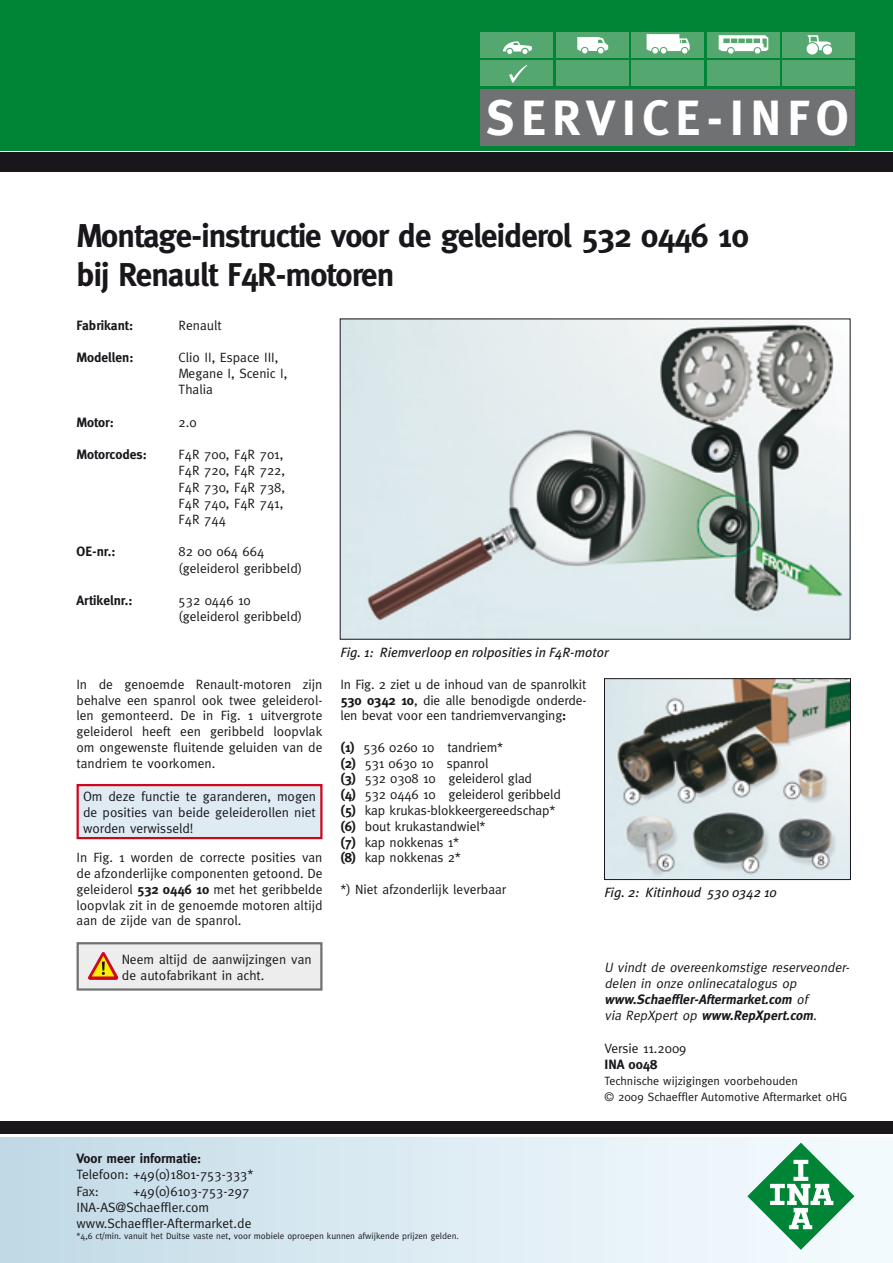
<style>
.page{position:relative;width:893px;height:1263px;background:#fff}
.page>*{position:absolute;margin:0;border:0;box-sizing:border-box;transform-origin:0 0}
.t1{font:700 49.5px "Meta";letter-spacing:.13em;color:#fff}
.t2{font:700 33px/39.6px "Meta";letter-spacing:-.03em;color:#1a171c}
.t3{font:13.5px/15.8px "Meta";color:#1a171c}
.t4{font:italic 13.5px/16.2px "Meta";color:#1a171c}
.t5{font:700 13.5px "Meta";color:#1a171c}
.t6{font:italic 13.5px "Meta Plus";color:#1a171c}
.t7{font:12px/16.2px "Meta";color:#1a171c}
.t8{font:9px "Meta";color:#1a171c}
.s1{font-weight:700}
</style>
<div class="page">
<img style="left:342px;top:321px;width:506px;height:317px">
<div style="left:340px;top:319px;width:510px;height:321px;border:1px solid #1a171c"></div>
<div style="left:78px;top:785px;width:243px;height:53px;background:#dfebf2"></div>
<div style="left:77px;top:784px;width:245px;height:55px;border:2px solid #cd071e"></div>
<div style="left:78px;top:943px;width:243px;height:46px;background:#ededee"></div>
<div style="left:77px;top:942px;width:245px;height:49px;border:2px solid #707173"></div>
<svg style="left:88px;top:952px;width:30px;height:27px"></svg>
<img style="left:606px;top:680px;width:243px;height:198px">
<div style="left:604px;top:678px;width:247px;height:202px;border:1px solid #1a171c"></div>
<div style="left:0;top:0;width:893px;height:150px;background:#008435"></div>
<div style="left:480px;top:61px;width:73px;height:25px;background:#54a76e"></div>
<div style="left:556px;top:61px;width:72px;height:25px;background:#54a76e"></div>
<div style="left:631px;top:61px;width:73px;height:25px;background:#54a76e"></div>
<div style="left:707px;top:61px;width:72px;height:25px;background:#54a76e"></div>
<div style="left:782px;top:61px;width:73px;height:25px;background:#54a76e"></div>
<div style="left:480px;top:32px;width:73px;height:25px;background:#54a76e"></div>
<div style="left:556px;top:32px;width:72px;height:25px;background:#54a76e"></div>
<div style="left:631px;top:32px;width:73px;height:25px;background:#54a76e"></div>
<div style="left:707px;top:32px;width:72px;height:25px;background:#54a76e"></div>
<div style="left:782px;top:32px;width:73px;height:25px;background:#54a76e"></div>
<svg style="left:503px;top:41px;width:29px;height:13px"></svg>
<svg style="left:577px;top:37px;width:31px;height:16px"></svg>
<svg style="left:647px;top:34px;width:43px;height:20px"></svg>
<svg style="left:719px;top:35px;width:49px;height:19px"></svg>
<svg style="left:806px;top:35px;width:26px;height:20px"></svg>
<div style="left:0;top:1137px;width:893px;height:126px;background:linear-gradient(to right,#c2dae6,#f7fdff)"></div>
<div style="left:0;top:1121px;width:893px;height:13px;background:#1a171c"></div>
<div style="left:0;top:152px;width:893px;height:19px;background:#1a171c"></div>
<svg style="left:746px;top:1141px;width:109px;height:110px"></svg>
<div style="left:480px;top:89px;width:375px;height:57px;background:#707173"></div>
<svg style="left:509px;top:65px;width:18px;height:18px"></svg>
<h1 class="t1" style="left:486px;top:89px;width:364px">SERVICE-INFO</h1>
<h2 class="t2" style="left:77px;top:215px;width:674px">Montage-instructie voor de geleiderol 532 0446 10 bij Renault F4R-motoren</h2>
<p class="t5" style="left:77px;top:317px;width:58px">Fabrikant:</p>
<p class="t3" style="left:179px;top:317px;width:45px">Renault</p>
<p class="t5" style="left:77px;top:350px;width:59px">Modellen:</p>
<p class="t3" style="left:179px;top:349px;width:110px;line-height:16.2px">Clio II, Espace III,<br>Megane I, Scenic I,<br>Thalia</p>
<p class="t5" style="left:77px;top:414px;width:39px">Motor:</p>
<p class="t3" style="left:179px;top:414px;width:20px">2.0</p>
<p class="t5" style="left:77px;top:447px;width:72px">Motorcodes:</p>
<p class="t3" style="left:179px;top:446px;width:108px;line-height:16.2px">F4R 700, F4R 701,<br>F4R 720, F4R 722,<br>F4R 730, F4R 738,<br>F4R 740, F4R 741,<br>F4R 744</p>
<p class="t5" style="left:77px;top:544px;width:40px">OE-nr.:</p>
<p class="t3" style="left:179px;top:543px;width:125px;line-height:16.2px">82 00 064 664 (geleiderol geribbeld)</p>
<p class="t5" style="left:77px;top:593px;width:57px">Artikelnr.:</p>
<p class="t3" style="left:179px;top:592px;width:125px;line-height:16.2px">532 0446 10 (geleiderol geribbeld)</p>
<p class="t3" style="left:76px;top:676px;width:248px;text-align:justify">In de genoemde Renault-motoren zijn behalve een spanrol ook twee geleiderol&shy;len gemonteerd. De in Fig. 1 uitvergrote geleiderol heeft een geribbeld loopvlak om ongewenste fluitende geluiden van de tandriem te voorkomen.</p>
<p class="t3" style="left:83px;top:788px;width:234px;text-align:justify">Om deze functie te garanderen, mogen de posities van beide geleiderollen niet worden verwisseld!</p>
<p class="t3" style="left:77px;top:849px;width:247px;text-align:justify">In Fig. 1 worden de correcte posities van de afzonderlijke componenten getoond. De geleiderol <span class="s1">532 0446 10</span> met het geribbelde loopvlak zit in de genoemde motoren altijd aan de zijde van de spanrol.</p>
<p class="t3" style="left:122px;top:951px;width:191px;line-height:16.2px">Neem altijd de aanwijzingen van de autofabrikant in acht.</p>
<p class="t6" style="left:340px;top:644px;width:270px">Fig. 1: Riemverloop en rolposities in F4R-motor</p>
<p class="t3" style="left:340px;top:676px;width:247px;text-align:justify">In Fig. 2 ziet u de inhoud van de spanrolkit <span class="s1">530 0342 10</span>, die alle benodigde onderde&shy;len bevat voor een tandriemvervanging<span class="s1">:</span></p>
<p class="t3" style="left:340px;top:739px;width:222px"><span class="s1">(1)</span> 536 0260 10 tandriem*<br><span class="s1">(2)</span> 531 0630 10 spanrol<br><span class="s1">(3)</span> 532 0308 10 geleiderol glad<br><span class="s1">(4)</span> 532 0446 10 geleiderol geribbeld <span class="s1">(5)</span> kap krukas-blokkeergereedschap* <span class="s1">(6)</span> bout krukastandwiel*<br><span class="s1">(7)</span> kap nokkenas 1*<br><span class="s1">(8)</span> kap nokkenas 2*</p>
<p class="t3" style="left:340px;top:881px;width:167px">*) Niet afzonderlijk leverbaar</p>
<p class="t6" style="left:604px;top:884px;width:174px">Fig. 2: Kitinhoud 530 0342 10</p>
<p class="t4" style="left:604px;top:959px;width:249px">U vindt de overeenkomstige reserveonder&shy;delen in onze onlinecatalogus op <span class="s1">www.Schaeffler-Aftermarket.com</span> of<br>via RepXpert op <span class="s1">www.RepXpert.com</span>.</p>
<p class="t3" style="left:604px;top:1040px;width:83px">Versie 11.2009</p>
<p class="t5" style="left:604px;top:1056px;width:54px">INA 0048</p>
<p class="t7" style="left:604px;top:1073px;width:244px">Technische wijzigingen voorbehouden<br>© 2009 Schaeffler Automotive Aftermarket oHG</p>
<p class="t5" style="left:77px;top:1150px;width:126px">Voor meer informatie:</p>
<p class="t3" style="left:77px;top:1166px;width:178px;line-height:16.2px">Telefoon: +49(0)1801-753-333*<br>Fax:</p>
<p class="t3" style="left:77px;top:1182px;width:176px;line-height:16.2px;text-indent:57px">+49(0)6103-753-297<br>INA-AS@Schaeffler.com www.Schaeffler-Aftermarket.de</p>
<p class="t8" style="left:77px;top:1230px;width:384px">*4,6 ct/min. vanuit het Duitse vaste net, voor mobiele oproepen kunnen afwijkende prijzen gelden.</p>
</div>
